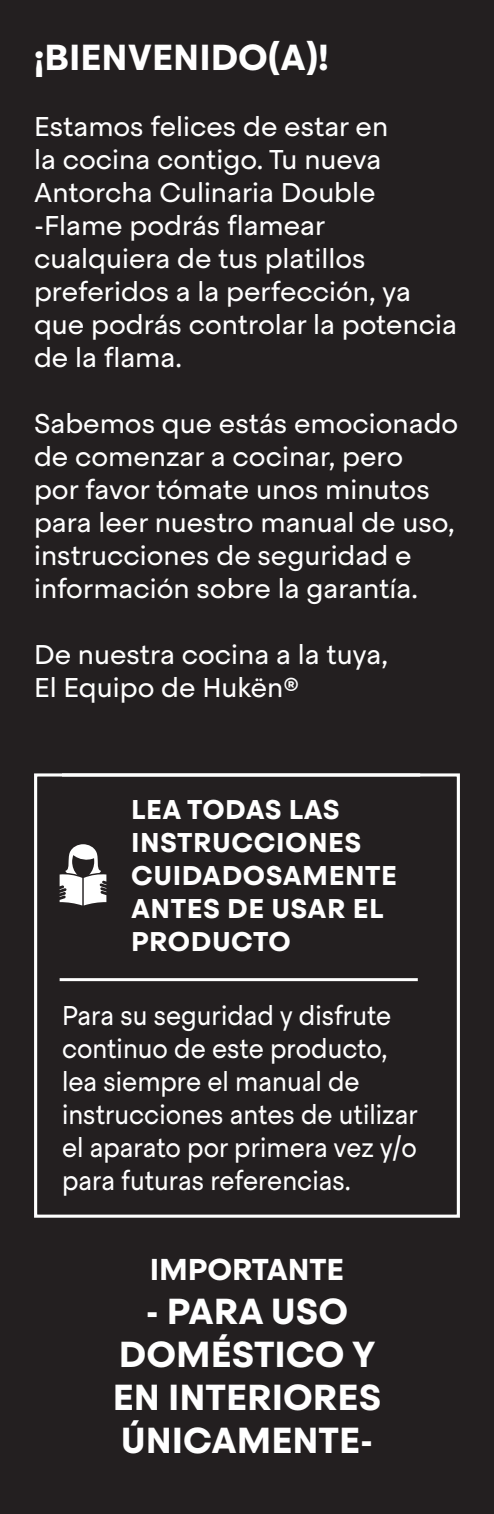
<style>
.page{position:relative;width:494px;height:1514px;background:#fff}
.page>*{position:absolute;margin:0;border:0;box-sizing:border-box;transform-origin:0 0}
.t1{font:700 36px/43.2px "Steradian";color:#fff;text-align:center}
.t2{font:700 30px "Steradian";letter-spacing:-.005em;color:#fff}
.t3{font:27px/33px "Steradian";color:#fff}
.t4{font:27px/33px "Steradian";color:#fff;scale:.92 1}
.t5{font:700 27px/33px "Steradian";letter-spacing:.02em;color:#fff}
</style>
<div class="page">
<div style="left:0;top:0;width:493px;height:1514px;background:#231f20"></div>
<div style="left:34px;top:773px;width:425px;height:444px;border:3px solid #fff"></div>
<svg style="left:60px;top:844px;width:46px;height:61px"></svg>
<hr style="left:62px;top:773px;width:358px;height:3px;background:#fff">
<hr style="left:60px;top:978px;width:357px;height:3px;background:#fff">
<h1 class="t1" style="left:34px;top:36px;width:296px">¡BIENVENIDO(A)!</h1>
<p class="t3" style="left:34px;top:110px;width:424px">Estamos felices de estar en<br>la cocina contigo. Tu nueva<br>Antorcha Culinaria Double -Flame podrás flamear cualquiera de tus platillos preferidos a la perfección, ya que podrás controlar la potencia de la flama.</p>
<p class="t3" style="left:34px;top:407px;width:425px">Sabemos que estás emocionado de comenzar a cocinar, pero<br>por favor tómate unos minutos para leer nuestro manual de uso, instrucciones de seguridad e información sobre la garantía.</p>
<p class="t3" style="left:34px;top:638px;width:355px">De nuestra cocina a la tuya,<br>El Equipo de Hukën®</p>
<p class="t5" style="left:131px;top:794px;width:267px">LEA TODAS LAS<br>INSTRUCCIONES<br>CUIDADOSAMENTE<br>ANTES DE USAR EL<br>PRODUCTO</p>
<p class="t4" style="left:62px;top:999px;width:388px">Para su seguridad y disfrute continuo de este producto, lea siempre el manual de instrucciones antes de utilizar el aparato por primera vez y/o para futuras referencias.</p>
<p class="t2" style="left:150px;top:1251px;width:195px">IMPORTANTE</p>
<h1 class="t1" style="left:112px;top:1289px;width:270px">- PARA USO<br>DOMÉSTICO Y<br>EN INTERIORES<br>ÚNICAMENTE-</h1>
</div>
